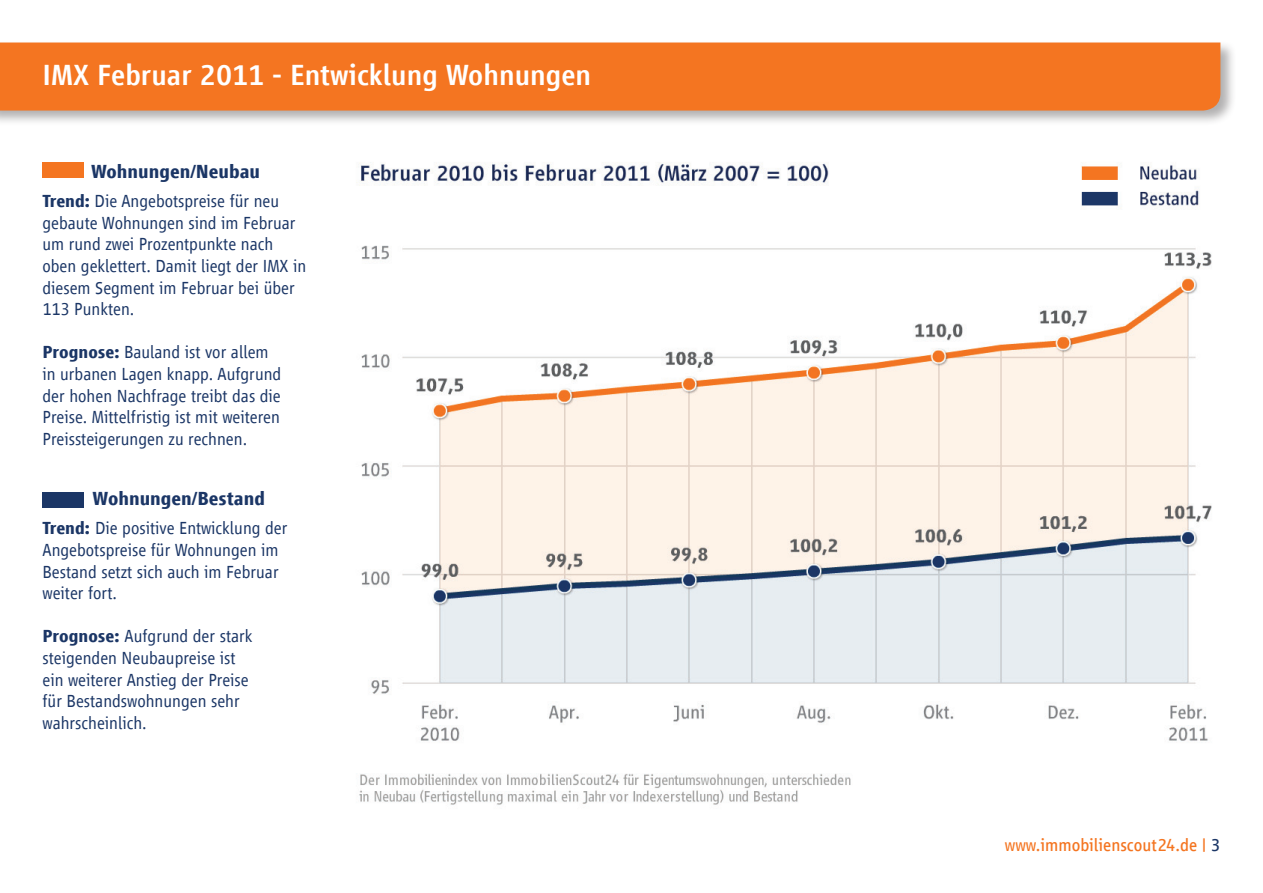
<style>
.page{position:relative;width:1263px;height:893px;background:#fff}
.page>*{position:absolute;margin:0;border:0;box-sizing:border-box;transform-origin:0 0}
.t1{font:500 30px "Scout Vialog";color:#fff}
.t2{font:700 19.5px "Scout Vialog";color:#1b3666}
.t3{font:300 18px/21.6px "Scout Vialog";color:#1b3666}
.t4{font:18px "Scout Vialog";color:#f47521}
.s1{font-weight:700}
.s2{color:#1b3666}
</style>
<div class="page">
<div style="left:43px;top:163px;width:41px;height:15px;background:#f47521"></div>
<div style="left:43px;top:492px;width:41px;height:15px;background:#1b3666"></div>
<img style="left:356px;top:162px;width:856px;height:643px">
<div style="left:0;top:40px;width:1236px;height:87px;background:#231f20;opacity:.35"></div>
<div style="left:0;top:43px;width:1220px;height:68px;background:#f47521"></div>
<h1 class="t1" style="left:43px;top:59px;width:550px">IMX Februar 2011 - Entwicklung Wohnungen</h1>
<p class="t2" style="left:91px;top:161px;width:170px">Wohnungen/Neubau</p>
<p class="t3" style="left:43px;top:190px;width:265px"><span class="s1">Trend:</span> Die Angebotspreise für neu gebaute Wohnungen sind im Februar um rund zwei Prozentpunkte nach oben geklettert. Damit liegt der IMX in diesem Segment im Februar bei über<br>113 Punkten.</p>
<p class="t3" style="left:43px;top:342px;width:240px"><span class="s1">Prognose:</span> Bauland ist vor allem in urbanen Lagen knapp. Aufgrund der hohen Nachfrage treibt das die Preise. Mittelfristig ist mit weiteren Preissteigerungen zu rechnen.</p>
<p class="t2" style="left:93px;top:488px;width:174px">Wohnungen/Bestand</p>
<p class="t3" style="left:43px;top:518px;width:246px"><span class="s1">Trend:</span> Die positive Entwicklung der<br>Angebotspreise für Wohnungen im<br>Bestand setzt sich auch im Februar weiter fort.</p>
<p class="t3" style="left:43px;top:626px;width:212px"><span class="s1">Prognose:</span> Aufgrund der stark steigenden Neubaupreise ist ein weiterer Anstieg der Preise für Bestandswohnungen sehr wahrscheinlich.</p>
<p class="t4" style="left:1005px;top:835px;width:217px">www.immobilienscout24.de | <span class="s2">3</span></p>
</div>
